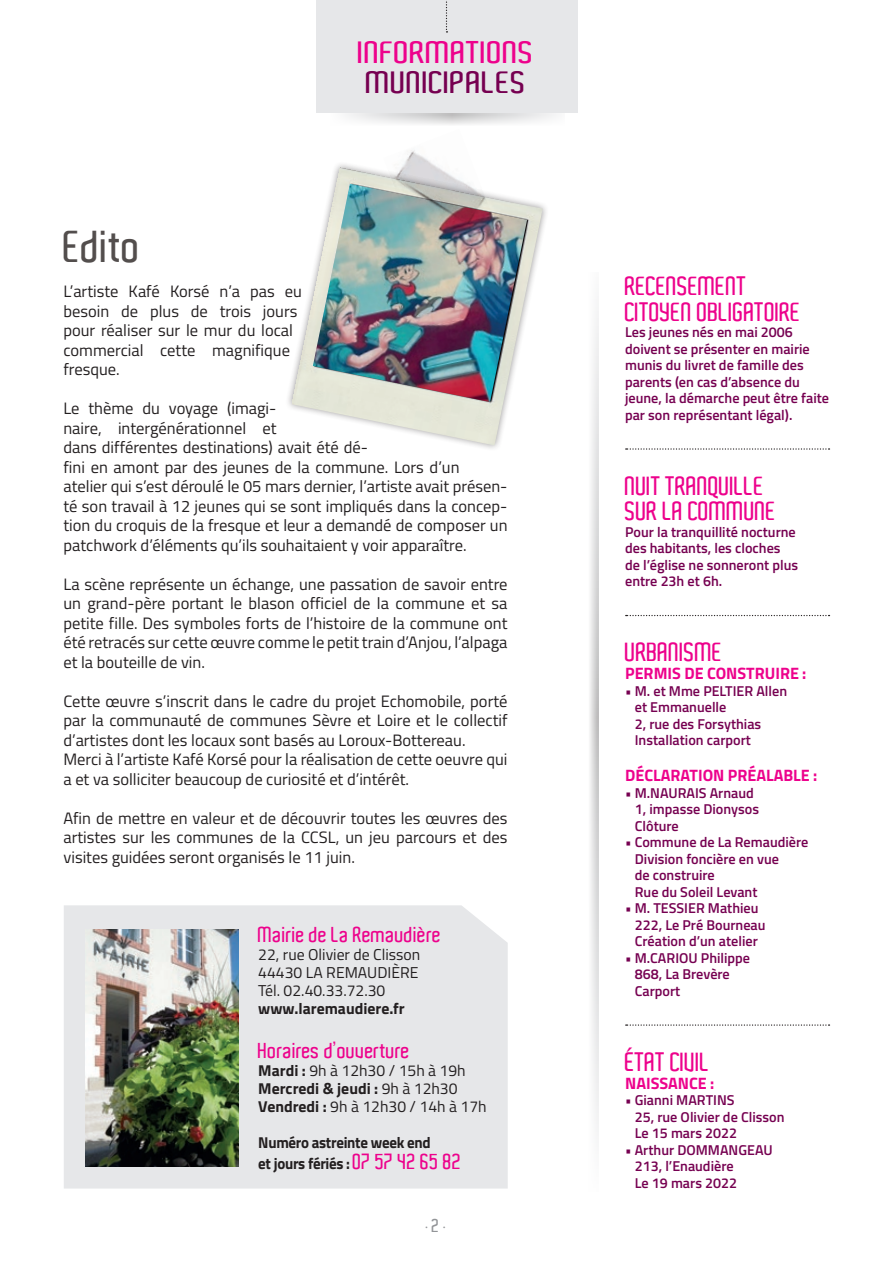
<style>
.page{position:relative;width:893px;height:1263px;background:#fff}
.page>*{position:absolute;margin:0;border:0;box-sizing:border-box;transform-origin:0 0}
.t1{font:600 43.5px "Aldo";color:#534e4d}
.t2{font:600 30px "Aldo";color:#ed028c;scale:1.2 1}
.t3{font:600 30px "Aldo";color:#760051;scale:1.2 1}
.t4{font:600 25.5px/25.5px "Aldo";letter-spacing:-.01em;color:#ed028c}
.t5{font:600 21px "Aldo";color:#ed028c}
.t6{font:16.5px/19.5px "Titillium";color:#231f20}
.t7{font:700 16.5px "Titillium";color:#ed028c}
.t8{font:15.75px/18px "Titillium";color:#231f20;text-align:justify}
.t9{font:700 15.75px/21px "Titillium";letter-spacing:-.02em;color:#231f20;scale:.95 1}
.t10{font:700 15.75px "Titillium";color:#231f20}
.t11{font:600 14.25px/16.5px "Titillium Web";color:#760051}
.t12{font:600 10.5px "Aldo";color:#939598}
.s1{font-weight:700}
.s2{font-family:"Aldo";font-weight:600;font-size:21px;color:#ed028c}
.s3{font-size:18px}
</style>
<div class="page">
<svg style="left:346px;top:113px;width:210px;height:12px"></svg>
<div style="left:315px;top:0;width:262px;height:113px;background:#e6e7e9"></div>
<svg style="left:446px;top:1px;width:1px;height:32px"></svg>
<div style="left:64px;top:905px;width:444px;height:283px;background:#e6e7e9"></div>
<img style="left:86px;top:929px;width:153px;height:237px">
<svg style="left:590px;top:311px;width:8px;height:821px"></svg>
<svg style="left:626px;top:448px;width:203px;height:2px"></svg>
<svg style="left:626px;top:615px;width:203px;height:1px"></svg>
<svg style="left:626px;top:1024px;width:203px;height:2px"></svg>
<img style="left:291px;top:167px;width:252px;height:278px">
<img style="left:313px;top:184px;width:214px;height:218px">
<img style="left:383px;top:150px;width:109px;height:93px">
<h2 class="t2" style="left:358px;top:35px;width:148px">INFORMATIONS</h2>
<h2 class="t3" style="left:366px;top:65px;width:135px">MUNICIPALES</h2>
<h1 class="t1" style="left:64px;top:223px;width:79px">Edito</h1>
<p class="t6" style="left:63px;top:281px;width:240px">L’artiste Kafé Korsé n’a pas eu besoin de plus de trois jours pour réaliser sur le mur du local commercial cette magnifique fresque.</p>
<p class="t6" style="left:63px;top:398px;width:446px">Le thème du voyage (imagi-<br>naire, intergénérationnel et<br>dans différentes destinations) avait été dé-<br>fini en amont par des jeunes de la commune. Lors d’un<br>atelier qui s’est déroulé le 05 mars dernier, l’artiste avait présen&shy;té son travail à 12 jeunes qui se sont impliqués dans la concep&shy;tion du croquis de la fresque et leur a demandé de composer un patchwork d’éléments qu’ils souhaitaient y voir apparaître.</p>
<p class="t6" style="left:63px;top:573px;width:446px;text-align:justify">La scène représente un échange, une passation de savoir entre un grand-père portant le blason officiel de la commune et sa petite fille. Des symboles forts de l’histoire de la commune ont été retracés sur cette œuvre comme le petit train d’Anjou, l’alpaga et la bouteille de vin.</p>
<p class="t6" style="left:63px;top:690px;width:446px">Cette œuvre s’inscrit dans le cadre du projet Echomobile, porté par la communauté de communes Sèvre et Loire et le collectif d’artistes dont les locaux sont basés au Loroux-Bottereau.<br>Merci à l’artiste Kafé Korsé pour la réalisation de cette oeuvre qui a et va solliciter beaucoup de curiosité et d’intérêt.</p>
<p class="t6" style="left:63px;top:807px;width:446px;text-align:justify">Afin de mettre en valeur et de découvrir toutes les œuvres des artistes sur les communes de la CCSL, un jeu parcours et des visites guidées seront organisés le 11 juin.</p>
<p class="t5" style="left:258px;top:923px;width:184px">Mairie de La Remaudière</p>
<p class="t8" style="left:258px;top:945px;width:164px">22, rue Olivier de Clisson 44430 LA REMAUDIÈRE Tél. 02.40.33.72.30</p>
<p class="t10" style="left:258px;top:997px;width:148px">www.laremaudiere.fr</p>
<p class="t5" style="left:258px;top:1038px;width:153px">Horaires d’ouverture</p>
<p class="t8" style="left:258px;top:1060px;width:230px;text-align:left"><span class="s1">Mardi :</span> 9h à 12h30 / 15h à 19h<br><span class="s1">Mercredi &amp; jeudi :</span> 9h à 12h30<br><span class="s1">Vendredi :</span> 9h à 12h30 / 14h à 17h</p>
<p class="t9" style="left:258px;top:1131px;width:215px">Numéro astreinte week end<br>et jours fériés : <span class="s2">07 57 42 65 82</span></p>
<p class="t12" style="left:426px;top:1220px;width:22px">• <span class="s3">2</span> •</p>
<h3 class="t4" style="left:625px;top:274px;width:178px">RECENSEMENT<br>CITOYEN OBLIGATOIRE</h3>
<p class="t11" style="left:625px;top:323px;width:206px">Les jeunes nés en mai 2006 doivent se présenter en mairie munis du livret de famille des parents (en cas d’absence du jeune, la démarche peut être faite par son représentant légal).</p>
<h3 class="t4" style="left:625px;top:473px;width:153px">NUIT TRANQUILLE<br>SUR LA COMMUNE</h3>
<p class="t11" style="left:625px;top:523px;width:175px">Pour la tranquillité nocturne des habitants, les cloches de l’église ne sonneront plus entre 23h et 6h.</p>
<h3 class="t4" style="left:625px;top:640px;width:99px">URBANISME</h3>
<p class="t7" style="left:625px;top:661px;width:183px">PERMIS DE CONSTRUIRE :</p>
<p class="t11" style="left:635px;top:682px;width:154px;text-indent:-10px">• M. et Mme PELTIER Allen et Emmanuelle<br>2, rue des Forsythias<br>Installation carport</p>
<p class="t7" style="left:625px;top:763px;width:194px">DÉCLARATION PRÉALABLE :</p>
<p class="t11" style="left:635px;top:784px;width:126px;text-indent:-10px">• M.NAURAIS Arnaud<br>1, impasse Dionysos<br>Clôture</p>
<p class="t11" style="left:635px;top:833px;width:175px;text-indent:-10px">• Commune de La Remaudière<br>Division foncière en vue<br>de construire<br>Rue du Soleil Levant</p>
<p class="t11" style="left:635px;top:899px;width:132px;text-indent:-10px">• M. TESSIER Mathieu<br>222, Le Pré Bourneau<br>Création d’un atelier</p>
<p class="t11" style="left:635px;top:949px;width:117px;text-indent:-10px">• M.CARIOU Philippe<br>868, La Brevère<br>Carport</p>
<h3 class="t4" style="left:625px;top:1049px;width:87px">ÉTAT CIVIL</h3>
<p class="t7" style="left:625px;top:1070px;width:91px">NAISSANCE :</p>
<p class="t11" style="left:635px;top:1091px;width:151px;text-indent:-10px">• Gianni MARTINS<br>25, rue Olivier de Clisson<br>Le 15 mars 2022</p>
<p class="t11" style="left:635px;top:1141px;width:139px;text-indent:-10px">• Arthur DOMMANGEAU<br>213, l’Enaudière<br>Le 19 mars 2022</p>
</div>
